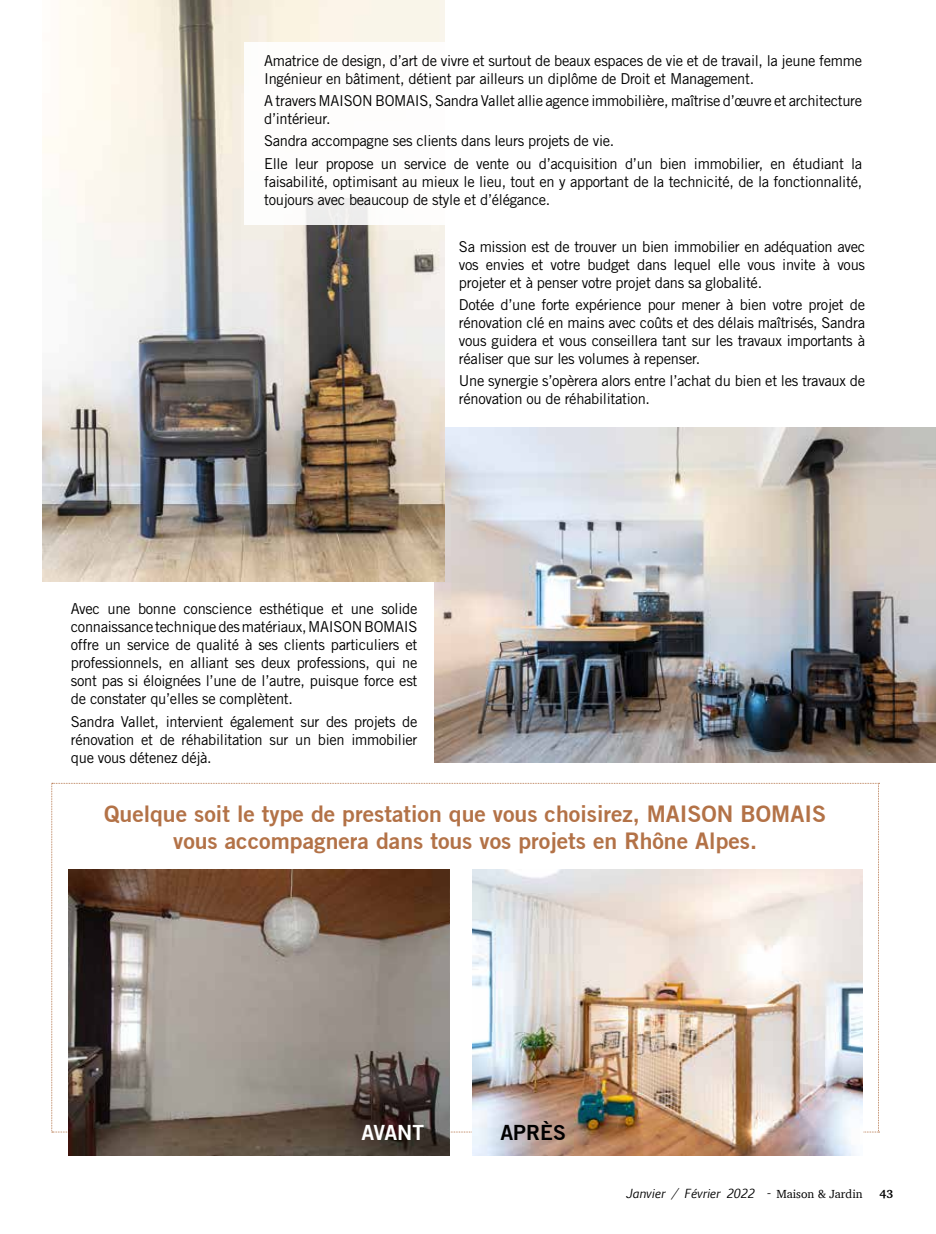
<style>
.page{position:relative;width:936px;height:1234px;background:#fff}
.page>*{position:absolute;margin:0;border:0;box-sizing:border-box;transform-origin:0 0}
.t1{font:700 22.95px/27.2px "Trade Gothic No.2";color:#b37247;text-align:center}
.t2{font:700 21px "Trade Gothic No.2";letter-spacing:-.02em;color:#fff}
.t3{font:700 21px "Trade Gothic No.2";color:#000}
.t4{font:15px/18px "Trade Gothic";letter-spacing:-.02em;color:#000}
.t5{font:italic 12px "Euphemia UCAS";color:#000}
.t6{font:700 12px "Charter";color:#000}
.s1{font-family:"Charter";font-style:normal}
</style>
<div class="page">
<svg style="left:51px;top:782px;width:828px;height:350px"></svg>
<img style="left:68px;top:869px;width:381px;height:286px">
<img style="left:472px;top:869px;width:390px;height:286px">
<img style="left:434px;top:427px;width:501px;height:335px">
<img style="left:43px;top:0;width:402px;height:581px">
<div style="left:244px;top:43px;width:649px;height:182px;background:#fff"></div>
<p class="t4" style="left:264px;top:51px;width:599px">Amatrice de design, d’art de vivre et surtout de beaux espaces de vie et de travail, la jeune femme<br>Ingénieur en bâtiment, détient par ailleurs un diplôme de Droit et Management.</p>
<p class="t4" style="left:264px;top:92px;width:599px">A travers MAISON BOMAIS, Sandra Vallet allie agence immobilière, maîtrise d’œuvre et architecture d’intérieur.</p>
<p class="t4" style="left:264px;top:130px;width:599px;line-height:22.2px">Sandra accompagne ses clients dans leurs projets de vie.<br>Elle leur propose un service de vente ou d’acquisition d’un bien immobilier, en étudiant la</p>
<p class="t4" style="left:264px;top:172px;width:599px">faisabilité, optimisant au mieux le lieu, tout en y apportant de la technicité, de la fonctionnalité, toujours avec beaucoup de style et d’élégance.</p>
<p class="t4" style="left:459px;top:237px;width:407px;text-align:justify">Sa mission est de trouver un bien immobilier en adéquation avec vos envies et votre budget dans lequel elle vous invite à vous projeter et à penser votre projet dans sa globalité.</p>
<p class="t4" style="left:459px;top:295px;width:407px;text-align:justify">Dotée d’une forte expérience pour mener à bien votre projet de rénovation clé en mains avec coûts et des délais maîtrisés, Sandra vous guidera et vous conseillera tant sur les travaux importants à réaliser que sur les volumes à repenser.</p>
<p class="t4" style="left:459px;top:371px;width:407px">Une synergie s’opèrera alors entre l’achat du bien et les travaux de rénovation ou de réhabilitation.</p>
<p class="t4" style="left:71px;top:599px;width:348px;text-align:justify">Avec une bonne conscience esthétique et une solide connaissance technique des matériaux, MAISON BOMAIS offre un service de qualité à ses clients particuliers et professionnels, en alliant ses deux professions, qui ne sont pas si éloignées l’une de l’autre, puisque force est de constater qu’elles se complètent.</p>
<p class="t4" style="left:71px;top:712px;width:348px;text-align:justify">Sandra Vallet, intervient également sur des projets de rénovation et de réhabilitation sur un bien immobilier que vous détenez déjà.</p>
<h1 class="t1" style="left:104px;top:799px;width:723px">Quelque soit le type de prestation que vous choisirez, MAISON BOMAIS vous accompagnera dans tous vos projets en Rhône Alpes.</h1>
<h2 class="t2" style="left:361px;top:1119px;width:64px">AVANT</h2>
<h2 class="t3" style="left:500px;top:1119px;width:67px">APRÈS</h2>
<p class="t5" style="left:625px;top:1184px;width:238px">Janvier / Février 2022 - <span class="s1">Maison &amp; Jardin</span></p>
<p class="t6" style="left:879px;top:1185px;width:15px">43</p>
</div>
